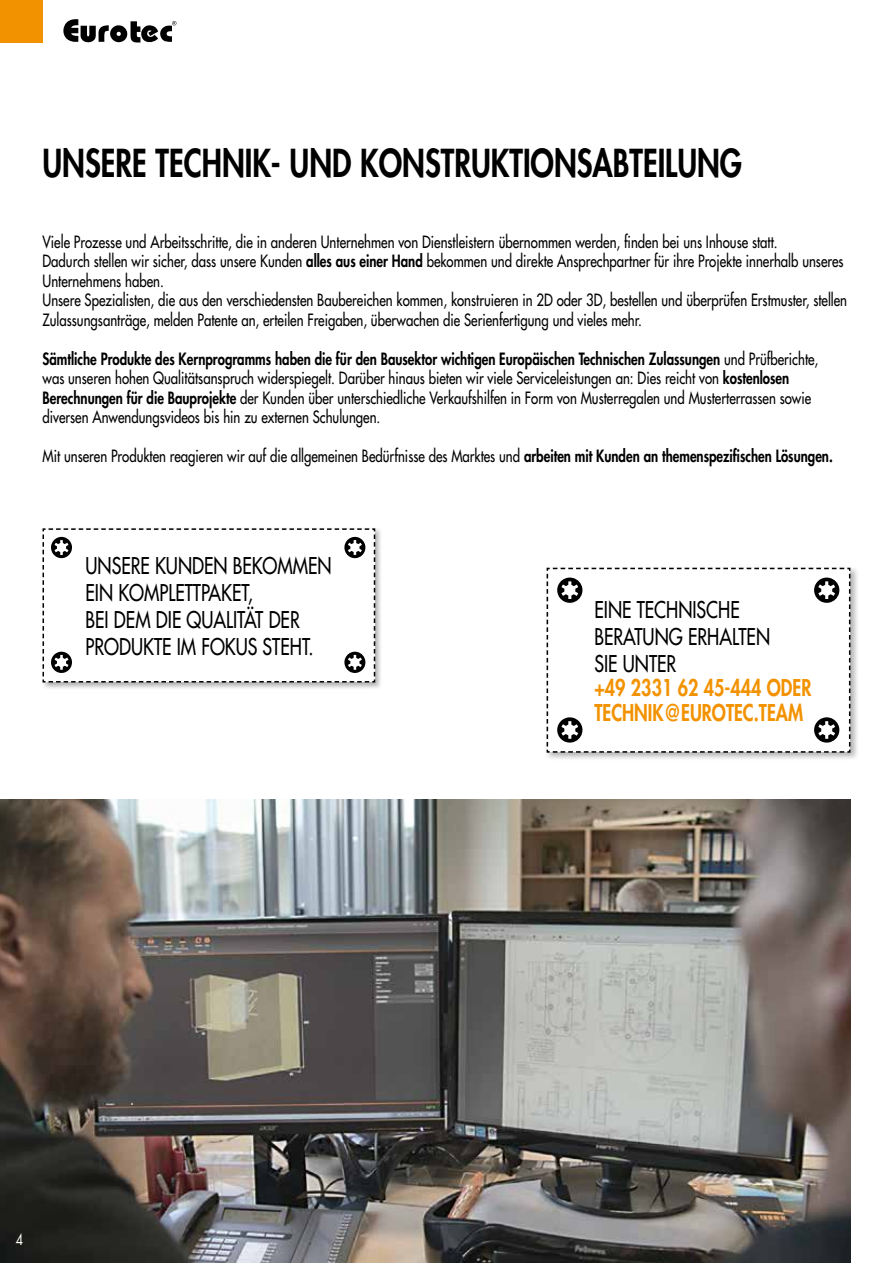
<style>
.page{position:relative;width:893px;height:1263px;background:#fff}
.page>*{position:absolute;margin:0;border:0;box-sizing:border-box;transform-origin:0 0}
.t1{font:800 37.5px "Futura Std";color:#000;scale:.8 1}
.t2{font:500 22.5px/27px "Futura Std";color:#000;scale:.8 1}
.t3{font:800 22.5px/24px "Futura Std";color:#f39200;scale:.8 1}
.t4{font:500 16.5px/19.5px "Futura Std";color:#000;scale:.8 1}
.t5{font:15px "Futura Std";color:#fff;scale:.8 1}
.s1{font-weight:800}
</style>
<div class="page">
<div style="left:0;top:0;width:43px;height:43px;background:#f39200"></div>
<svg style="left:63px;top:19px;width:113px;height:24px"></svg>
<img style="left:0;top:799px;width:850px;height:464px">
<div style="left:41px;top:527px;width:342px;height:163px;background:#000;opacity:.3"></div>
<div style="left:544px;top:566px;width:315px;height:196px;background:#000;opacity:.3"></div>
<svg style="left:547px;top:568px;width:303px;height:185px"></svg>
<svg style="left:43px;top:528px;width:332px;height:154px"></svg>
<h1 class="t1" style="left:43px;top:140px;width:876px">UNSERE TECHNIK- UND KONSTRUKTIONSABTEILUNG</h1>
<p class="t4" style="left:43px;top:232px;width:1007px">Viele Prozesse und Arbeitsschritte, die in anderen Unternehmen von Dienstleistern übernommen werden, finden bei uns Inhouse statt.<br>Dadurch stellen wir sicher, dass unsere Kunden <span class="s1">alles aus einer Hand</span> bekommen und direkte Ansprechpartner für ihre Projekte innerhalb unseres Unternehmens haben.<br>Unsere Spezialisten, die aus den verschiedensten Baubereichen kommen, konstruieren in 2D oder 3D, bestellen und überprüfen Erstmuster, stellen Zulassungsanträge, melden Patente an, erteilen Freigaben, überwachen die Serienfertigung und vieles mehr.</p>
<p class="t4" style="left:43px;top:349px;width:971px"><span class="s1">Sämtliche Produkte des Kernprogramms haben die für den Bausektor wichtigen Europäischen Technischen Zulassungen</span> und Prüfberichte, was unseren hohen Qualitätsanspruch widerspiegelt. Darüber hinaus bieten wir viele Serviceleistungen an: Dies reicht von <span class="s1">kostenlosen Berechnungen für die Bauprojekte</span> der Kunden über unterschiedliche Verkaufshilfen in Form von Musterregalen und Musterterrassen sowie diversen Anwendungsvideos bis hin zu externen Schulungen.</p>
<p class="t4" style="left:43px;top:446px;width:989px">Mit unseren Produkten reagieren wir auf die allgemeinen Bedürfnisse des Marktes und <span class="s1">arbeiten mit Kunden an themenspezifischen Lösungen.</span></p>
<h2 class="t2" style="left:86px;top:552px;width:309px">UNSERE KUNDEN BEKOMMEN<br>EIN KOMPLETTPAKET,<br>BEI DEM DIE QUALITÄT DER<br>PRODUKTE IM FOKUS STEHT.</h2>
<h2 class="t2" style="left:594px;top:597px;width:221px">EINE TECHNISCHE<br>BERATUNG ERHALTEN<br>SIE UNTER</h2>
<h2 class="t3" style="left:594px;top:676px;width:273px">+49 2331 62 45-444 ODER<br>TECHNIK@EUROTEC.TEAM</h2>
<p class="t5" style="left:16px;top:1230px;width:11px">4</p>
</div>
